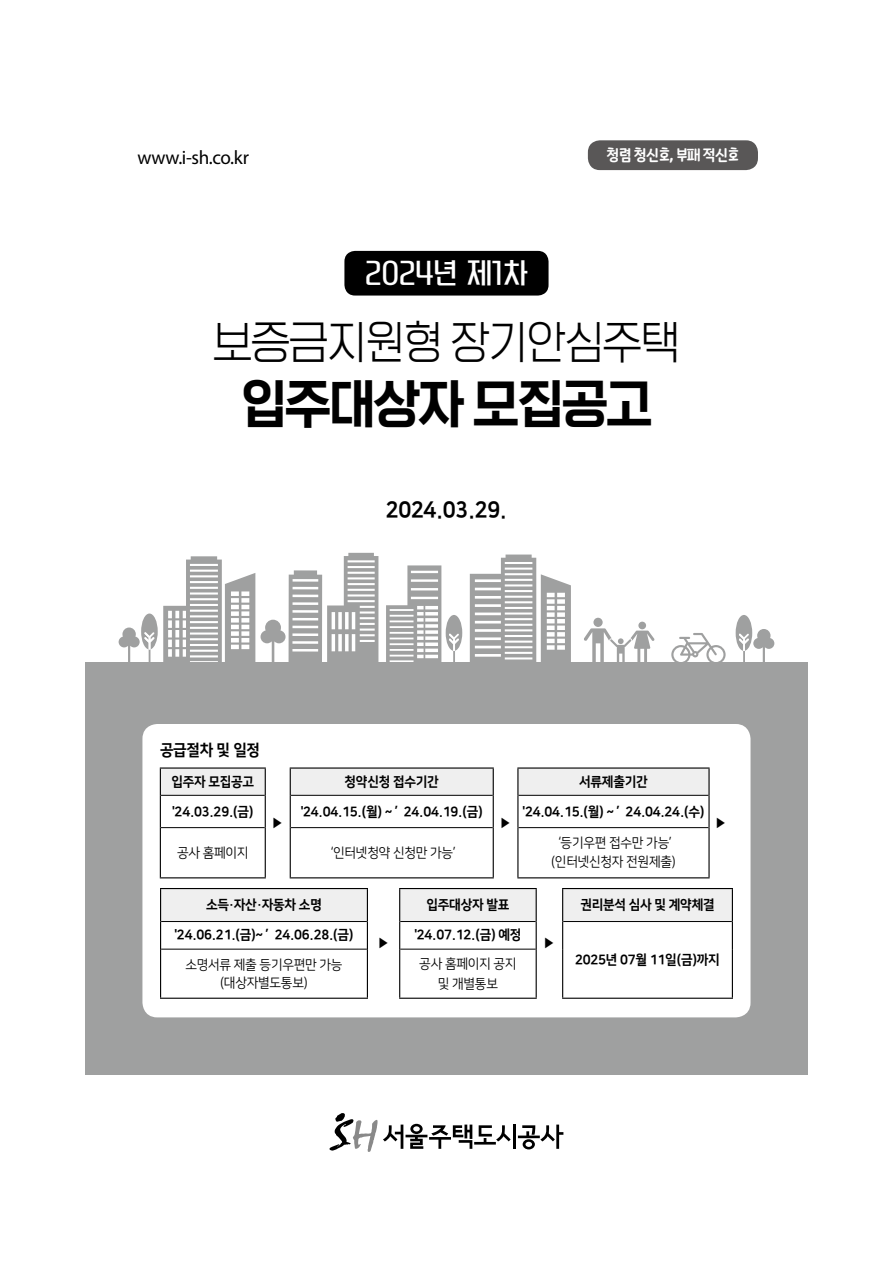
<style>
.page{position:relative;width:893px;height:1263px;background:#fff}
.page>*{position:absolute;margin:0;border:0;box-sizing:border-box;transform-origin:0 0}
.t1{font:52.5px "Rix Rak Sans B";letter-spacing:-.04em;color:#000;scale:.9 1}
.t2{font:45px "Rix Rak Sans L";letter-spacing:-.04em;color:#000;scale:.9 1}
.t3{font:27px "Rix Jangs M";color:#fff;scale:1.12 1}
.t4{font:22.5px "Nanum Square OTFEB";letter-spacing:-.02em;color:#000;scale:.93 1}
.t5{font:19.5px "Myriad Pro";letter-spacing:-.01em;color:#000}
.t6{font:18px "Rix Straight B";letter-spacing:-.02em;color:#fff}
.t7{font:15.75px "Nanum Square OTFEB";letter-spacing:-.02em;color:#000;scale:.95 1}
.t8{font:13.5px "Nanum Square OTFEB";letter-spacing:-.02em;color:#000;scale:.95 1}
.t9{font:13.5px/19px "Nanum Square OTFR";letter-spacing:-.02em;color:#000;text-align:center;scale:.95 1}
</style>
<div class="page">
<div style="left:85px;top:662px;width:723px;height:413px;background:#9fa0a0"></div>
<div style="left:588px;top:140px;width:170px;height:30px;background:#595757;border-radius:12px"></div>
<div style="left:344px;top:251px;width:205px;height:45px;background:#000;border-radius:11px"></div>
<div style="left:142px;top:724px;width:608px;height:293px;background:#fff;border-radius:15px"></div>
<div style="left:593px;top:618px;width:10px;height:9px;background:#9fa0a0;border-radius:50%"></div>
<div style="left:638px;top:622px;width:8px;height:7px;background:#9fa0a0;border-radius:50%"></div>
<svg style="left:584px;top:628px;width:71px;height:34px"></svg>
<svg style="left:736px;top:615px;width:38px;height:47px"></svg>
<svg style="left:671px;top:633px;width:55px;height:29px"></svg>
<svg style="left:386px;top:565px;width:76px;height:97px"></svg>
<svg style="left:119px;top:556px;width:136px;height:106px"></svg>
<svg style="left:470px;top:554px;width:101px;height:108px"></svg>
<svg style="left:261px;top:553px;width:117px;height:109px"></svg>
<hr style="left:513px;top:1124px;width:3px;height:25px;background:#000">
<svg style="left:330px;top:1113px;width:181px;height:39px"></svg>
<svg style="left:518px;top:1124px;width:45px;height:25px"></svg>
<hr style="left:161px;top:795px;width:104px;height:1px;background:#000">
<hr style="left:518px;top:795px;width:190px;height:1px;background:#000">
<hr style="left:161px;top:827px;width:104px;height:1px;background:#000">
<hr style="left:518px;top:827px;width:190px;height:1px;background:#000">
<hr style="left:517px;top:767px;width:193px;height:2px;background:#000">
<hr style="left:517px;top:795px;width:1px;height:33px;background:#000">
<hr style="left:517px;top:828px;width:1px;height:49px;background:#000">
<hr style="left:708px;top:828px;width:2px;height:49px;background:#000">
<hr style="left:517px;top:877px;width:193px;height:1px;background:#000">
<hr style="left:708px;top:769px;width:2px;height:26px;background:#000">
<hr style="left:708px;top:795px;width:2px;height:33px;background:#000">
<hr style="left:160px;top:767px;width:106px;height:2px;background:#000">
<hr style="left:160px;top:795px;width:1px;height:33px;background:#000">
<hr style="left:265px;top:795px;width:1px;height:33px;background:#000">
<hr style="left:160px;top:828px;width:1px;height:49px;background:#000">
<hr style="left:265px;top:828px;width:1px;height:49px;background:#000">
<hr style="left:160px;top:877px;width:106px;height:1px;background:#000">
<hr style="left:290px;top:767px;width:204px;height:2px;background:#000">
<svg style="left:160px;top:768px;width:549px;height:27px"></svg>
<hr style="left:290px;top:795px;width:1px;height:33px;background:#000">
<hr style="left:493px;top:795px;width:1px;height:33px;background:#000">
<hr style="left:290px;top:828px;width:1px;height:49px;background:#000">
<hr style="left:493px;top:828px;width:1px;height:49px;background:#000">
<hr style="left:290px;top:877px;width:204px;height:1px;background:#000">
<hr style="left:291px;top:795px;width:202px;height:1px;background:#000">
<hr style="left:291px;top:827px;width:202px;height:1px;background:#000">
<hr style="left:399px;top:949px;width:1px;height:49px;background:#000">
<hr style="left:536px;top:949px;width:1px;height:49px;background:#000">
<hr style="left:399px;top:998px;width:138px;height:1px;background:#000">
<hr style="left:160px;top:949px;width:1px;height:49px;background:#000">
<hr style="left:367px;top:949px;width:1px;height:49px;background:#000">
<hr style="left:160px;top:998px;width:208px;height:1px;background:#000">
<svg style="left:160px;top:888px;width:573px;height:61px"></svg>
<hr style="left:562px;top:949px;width:1px;height:49px;background:#000">
<hr style="left:732px;top:949px;width:1px;height:49px;background:#000">
<hr style="left:562px;top:998px;width:171px;height:1px;background:#000">
<hr style="left:161px;top:921px;width:206px;height:1px;background:#000">
<hr style="left:400px;top:921px;width:136px;height:1px;background:#000">
<hr style="left:563px;top:921px;width:169px;height:1px;background:#000">
<hr style="left:161px;top:949px;width:206px;height:1px;background:#000">
<hr style="left:400px;top:949px;width:136px;height:1px;background:#000">
<h3 class="t5" style="left:138px;top:145px;width:113px">www.i-sh.co.kr</h3>
<h3 class="t6" style="left:607px;top:145px;width:134px">청렴 청신호, 부패 적신호</h3>
<h3 class="t3" style="left:365px;top:260px;width:146px">2024년 제1차</h3>
<h2 class="t2" style="left:213px;top:313px;width:521px">보증금지원형 장기안심주택</h2>
<h1 class="t1" style="left:240px;top:370px;width:459px">입주대상자 모집공고</h1>
<h3 class="t4" style="left:386px;top:498px;width:132px">2024.03.29.</h3>
<p class="t7" style="left:160px;top:741px;width:107px">공급절차 및 일정</p>
<p class="t8" style="left:171px;top:774px;width:89px">입주자 모집공고</p>
<p class="t8" style="left:345px;top:774px;width:101px">청약신청 접수기간</p>
<p class="t8" style="left:579px;top:774px;width:74px">서류제출기간</p>
<p class="t8" style="left:172px;top:804px;width:87px">'24.03.29.(금)</p>
<p class="t8" style="left:301px;top:804px;width:193px">'24.04.15.(월) ~ ’ 24.04.19.(금)</p>
<p class="t8" style="left:522px;top:804px;width:193px">'24.04.15.(월) ~ ’ 24.04.24.(수)</p>
<p class="t9" style="left:177px;top:843px;width:77px">공사 홈페이지</p>
<p class="t9" style="left:331px;top:843px;width:133px">‘인터넷청약 신청만 가능’</p>
<p class="t9" style="left:551px;top:834px;width:133px">‘등기우편 접수만 가능’ (인터넷신청자 전원제출)</p>
<p class="t8" style="left:206px;top:897px;width:124px">소득·자산·자동차 소명</p>
<p class="t8" style="left:378px;top:936px;width:14px">▶</p>
<p class="t8" style="left:272px;top:815px;width:14px">▶</p>
<p class="t9" style="left:500px;top:813px;width:14px">▶</p>
<p class="t9" style="left:715px;top:813px;width:14px">▶</p>
<p class="t8" style="left:426px;top:897px;width:89px">입주대상자 발표</p>
<p class="t8" style="left:580px;top:897px;width:143px">권리분석 심사 및 계약체결</p>
<p class="t8" style="left:174px;top:928px;width:190px">'24.06.21.(금)~ ’ 24.06.28.(금)</p>
<p class="t8" style="left:414px;top:928px;width:114px">'24.07.12.(금) 예정</p>
<p class="t9" style="left:185px;top:955px;width:167px">소명서류 제출 등기우편만 가능</p>
<p class="t8" style="left:575px;top:952px;width:154px">2025년 07월 11일(금)까지</p>
<p class="t9" style="left:220px;top:973px;width:94px">(대상자별도통보)</p>
<p class="t8" style="left:544px;top:936px;width:14px">▶</p>
<p class="t9" style="left:419px;top:953px;width:104px;line-height:20.2px">공사 홈페이지 공지 및 개별통보</p>
</div>
